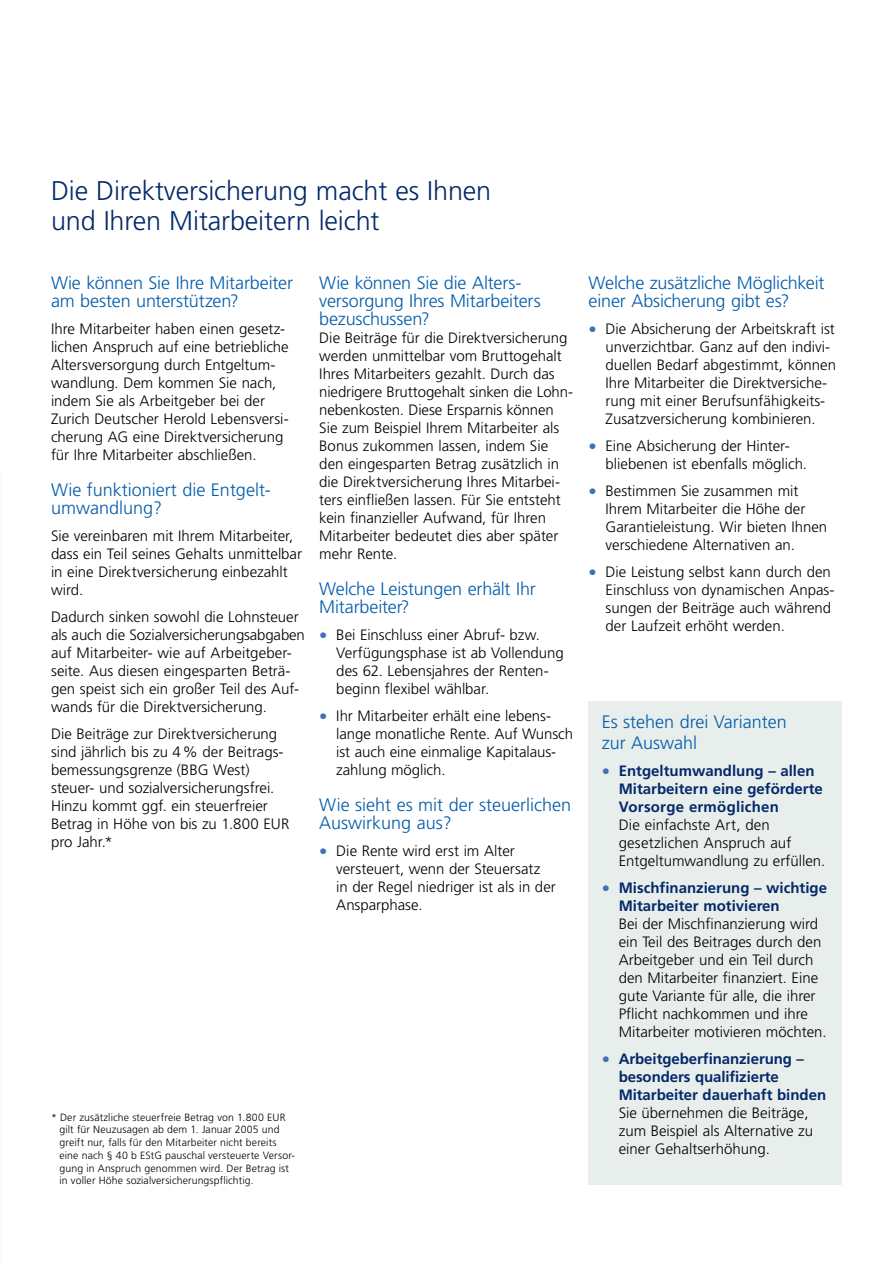
<style>
.page{position:relative;width:893px;height:1263px;background:#fff}
.page>*{position:absolute;margin:0;border:0;box-sizing:border-box;transform-origin:0 0}
.t1{font:300 27px/30px "Frutiger LT Pro";letter-spacing:-.005em;color:#03296a}
.t2{font:300 18px/18px "Frutiger LT Pro";letter-spacing:-.005em;color:#005baa}
.t3{font:300 15px/18px "Frutiger LT Pro";color:#000}
.t4{font:700 15px/18px "Frutiger LT Pro";color:#03296a}
.t5{font:300 10.5px/12.8px "Frutiger LT Pro";letter-spacing:.01em;color:#000}
.s1{font-size:16.5px;color:#3e6fb7}
.s2{font-weight:300;font-size:16.5px;color:#3e6fb7}
</style>
<div class="page">
<div style="left:589px;top:702px;width:253px;height:483px;background:#e8eeec"></div>
<h1 class="t1" style="left:51px;top:175px;width:442px">Die Direktversicherung macht es Ihnen und Ihren Mitarbeitern leicht</h1>
<p class="t2" style="left:51px;top:274px;width:244px">Wie können Sie Ihre Mitarbeiter am besten unterstützen?</p>
<p class="t3" style="left:51px;top:320px;width:239px">Ihre Mitarbeiter haben einen gesetz&shy;lichen Anspruch auf eine betriebliche Altersversorgung durch Entgeltum&shy;wandlung. Dem kommen Sie nach, indem Sie als Arbeitgeber bei der Zurich Deutscher Herold Lebensversi&shy;cherung AG eine Direktversicherung für Ihre Mitarbeiter abschließen.</p>
<p class="t2" style="left:51px;top:481px;width:221px">Wie funktioniert die Entgelt&shy;umwandlung?</p>
<p class="t3" style="left:51px;top:527px;width:252px">Sie vereinbaren mit Ihrem Mitarbeiter, dass ein Teil seines Gehalts unmittelbar in eine Direktversicherung einbezahlt wird.</p>
<p class="t3" style="left:51px;top:608px;width:255px">Dadurch sinken sowohl die Lohnsteuer als auch die Sozialversicherungsabgaben auf Mitarbeiter- wie auf Arbeitgeber&shy;seite. Aus diesen eingesparten Beträ&shy;gen speist sich ein großer Teil des Auf&shy;wands für die Direktversicherung.</p>
<p class="t3" style="left:51px;top:725px;width:240px">Die Beiträge zur Direktversicherung sind jährlich bis zu 4% der Beitrags&shy;bemessungsgrenze (BBG West) steuer- und sozialversicherungsfrei.<br>Hinzu kommt ggf. ein steuerfreier<br>Betrag in Höhe von bis zu 1.800 EUR pro Jahr.*</p>
<p class="t2" style="left:319px;top:274px;width:223px">Wie können Sie die Alters&shy;versorgung Ihres Mitarbeiters bezuschussen?</p>
<p class="t3" style="left:319px;top:329px;width:255px">Die Beiträge für die Direktversicherung werden unmittelbar vom Bruttogehalt Ihres Mitarbeiters gezahlt. Durch das niedrigere Bruttogehalt sinken die Lohn&shy;nebenkosten. Diese Ersparnis können Sie zum Beispiel Ihrem Mitarbeiter als Bonus zukommen lassen, indem Sie den eingesparten Betrag zusätzlich in die Direktversicherung Ihres Mitarbei&shy;ters einfließen lassen. Für Sie entsteht kein finanzieller Aufwand, für Ihren Mitarbeiter bedeutet dies aber später mehr Rente.</p>
<p class="t2" style="left:319px;top:580px;width:218px">Welche Leistungen erhält Ihr<br>Mitarbeiter?</p>
<p class="t3" style="left:336px;top:626px;width:229px;text-indent:-17px"><span class="s1">•</span> Bei Einschluss einer Abruf- bzw.<br>Verfügungsphase ist ab Vollendung des 62. Lebensjahres der Renten&shy;beginn flexibel wählbar.</p>
<p class="t3" style="left:336px;top:707px;width:238px;text-indent:-17px"><span class="s1">•</span> Ihr Mitarbeiter erhält eine lebens&shy;lange monatliche Rente. Auf Wunsch ist auch eine einmalige Kapitalaus&shy;zahlung möglich.</p>
<p class="t2" style="left:319px;top:796px;width:253px">Wie sieht es mit der steuerlichen<br>Auswirkung aus?</p>
<p class="t3" style="left:336px;top:842px;width:221px;text-indent:-17px"><span class="s1">•</span> Die Rente wird erst im Alter versteuert, wenn der Steuersatz<br>in der Regel niedriger ist als in der<br>Ansparphase.</p>
<p class="t5" style="left:60px;top:1110px;width:237px;text-indent:-9px">* Der zusätzliche steuerfreie Betrag von 1.800 EUR gilt für Neuzusagen ab dem 1. Januar 2005 und greift nur, falls für den Mitarbeiter nicht bereits eine nach § 40 b EStG pauschal versteuerte Versor&shy;gung in Anspruch genommen wird. Der Betrag ist in voller Höhe sozialversicherungspflichtig.</p>
<p class="t2" style="left:589px;top:274px;width:237px">Welche zusätzliche Möglichkeit einer Absicherung gibt es?</p>
<p class="t3" style="left:606px;top:320px;width:232px;text-indent:-17px"><span class="s1">•</span> Die Absicherung der Arbeitskraft ist unverzichtbar. Ganz auf den indivi&shy;duellen Bedarf abgestimmt, können Ihre Mitarbeiter die Direktversiche&shy;rung mit einer Berufsunfähigkeits-Zusatzversicherung kombinieren.</p>
<p class="t3" style="left:606px;top:437px;width:203px;text-indent:-17px"><span class="s1">•</span> Eine Absicherung der Hinter&shy;bliebenen ist ebenfalls möglich.</p>
<p class="t3" style="left:606px;top:482px;width:223px;text-indent:-17px"><span class="s1">•</span> Bestimmen Sie zusammen mit<br>Ihrem Mitarbeiter die Höhe der<br>Garantieleistung. Wir bieten Ihnen verschiedene Alternativen an.</p>
<p class="t3" style="left:606px;top:563px;width:230px;text-indent:-17px"><span class="s1">•</span> Die Leistung selbst kann durch den Einschluss von dynamischen Anpas&shy;sungen der Beiträge auch während der Laufzeit erhöht werden.</p>
<p class="t2" style="left:602px;top:711px;width:187px;line-height:21px">Es stehen drei Varianten zur Auswahl</p>
<p class="t4" style="left:619px;top:762px;width:206px;text-indent:-17px"><span class="s2">•</span> Entgeltumwandlung – allen<br>Mitarbeitern eine geförderte<br>Vorsorge ermöglichen</p>
<p class="t3" style="left:619px;top:816px;width:208px">Die einfachste Art, den gesetzlichen Anspruch auf<br>Entgeltumwandlung zu erfüllen.</p>
<p class="t4" style="left:619px;top:879px;width:210px;text-indent:-17px"><span class="s2">•</span> Mischfinanzierung – wichtige<br>Mitarbeiter motivieren</p>
<p class="t3" style="left:619px;top:915px;width:210px">Bei der Mischfinanzierung wird ein Teil des Beitrages durch den<br>Arbeitgeber und ein Teil durch den Mitarbeiter finanziert. Eine gute Variante für alle, die ihrer<br>Pflicht nachkommen und ihre<br>Mitarbeiter motivieren möchten.</p>
<p class="t4" style="left:619px;top:1050px;width:209px;text-indent:-17px"><span class="s2">•</span> Arbeitgeberfinanzierung – besonders qualifizierte<br>Mitarbeiter dauerhaft binden</p>
<p class="t3" style="left:619px;top:1104px;width:196px">Sie übernehmen die Beiträge, zum Beispiel als Alternative zu einer Gehaltserhöhung.</p>
</div>
